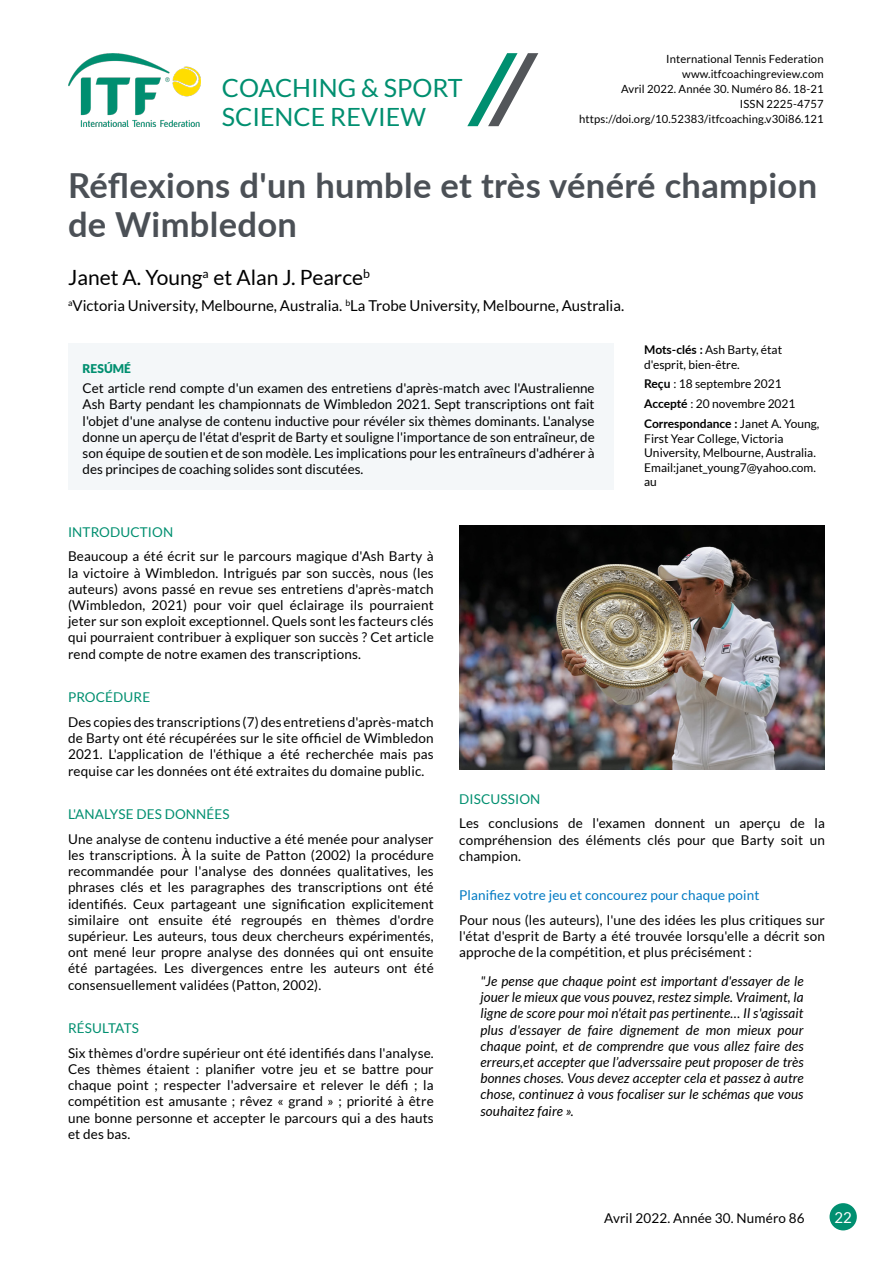
<style>
.page{position:relative;width:893px;height:1263px;background:#fff}
.page>*{position:absolute;margin:0;border:0;box-sizing:border-box;transform-origin:0 0}
.t1{font:700 34.5px/39px "Lato";letter-spacing:.01em;color:#4b5056}
.t2{font:25.05px/29px "Lato";color:#008f70}
.t3{font:21px "Lato";color:#000}
.t4{font:15px "Lato";color:#000}
.t5{font:15px "Lato";color:#fff}
.t6{font:13.5px/16.2px "Lato";letter-spacing:.01em;color:#000;text-align:justify}
.t7{font:italic 13.5px/16.2px "Lato";letter-spacing:.01em;color:#000;text-align:justify}
.t8{font:13.5px "Lato";letter-spacing:.01em;color:#008f70}
.t9{font:13.5px "Lato";letter-spacing:.01em;color:#007ac3}
.t10{font:13.35px/16px "Lato";color:#000;text-align:justify}
.t11{font:900 12.15px "Lato";color:#008f70}
.t12{font:12px/14.4px "Lato";color:#000}
.t13{font:11.25px/15px "Lato";letter-spacing:.01em;color:#000;text-align:right}
.s1{font-weight:700}
</style>
<div class="page">
<div style="left:829px;top:1203px;width:28px;height:27px;background:#008f70;border-radius:50%"></div>
<div style="left:68px;top:344px;width:546px;height:146px;background:#f4f7f9"></div>
<img style="left:459px;top:526px;width:366px;height:244px">
<img style="left:68px;top:53px;width:133px;height:73px">
<svg style="left:467px;top:53px;width:71px;height:73px"></svg>
<h2 class="t2" style="left:222px;top:73px;width:242px">COACHING &amp; SPORT<br>SCIENCE REVIEW</h2>
<p class="t13" style="left:579px;top:51px;width:246px">International Tennis Federation www.itfcoachingreview.com<br>Avril 2022. Année 30. Numéro 86. 18-21<br>ISSN 2225-4757 https://doi.org/10.52383/itfcoaching.v30i86.121</p>
<h1 class="t1" style="left:68px;top:164px;width:751px">Réflexions d'un humble et très vénéré champion de Wimbledon</h1>
<h3 class="t3" style="left:68px;top:265px;width:304px">Janet A. Young<sup>a</sup> et Alan J. Pearce<sup>b</sup></h3>
<p class="t4" style="left:68px;top:297px;width:558px"><sup>a</sup>Victoria University, Melbourne, Australia. <sup>b</sup>La Trobe University, Melbourne, Australia.</p>
<p class="t12" style="left:644px;top:342px;width:139px"><span class="s1">Mots-clés :</span> Ash Barty, état d'esprit, bien-être.</p>
<p class="t12" style="left:644px;top:374px;width:177px;line-height:20px"><span class="s1">Reçu</span> : 18 septembre 2021<br><span class="s1">Accepté</span> : 20 novembre 2021<br><span class="s1">Correspondance :</span> Janet A. Young,</p>
<p class="t12" style="left:644px;top:431px;width:173px">First Year College, Victoria<br>University, Melbourne, Australia.<br>Email:janet_young7@yahoo.com. au</p>
<p class="t11" style="left:83px;top:362px;width:50px">RESÚMÉ</p>
<p class="t10" style="left:83px;top:380px;width:514px">Cet article rend compte d'un examen des entretiens d'après-match avec l'Australienne Ash Barty pendant les championnats de Wimbledon 2021. Sept transcriptions ont fait l'objet d'une analyse de contenu inductive pour révéler six thèmes dominants. L'analyse donne un aperçu de l'état d'esprit de Barty et souligne l'importance de son entraîneur, de son équipe de soutien et de son modèle. Les implications pour les entraîneurs d'adhérer à des principes de coaching solides sont discutées.</p>
<p class="t8" style="left:68px;top:524px;width:107px">INTRODUCTION</p>
<p class="t6" style="left:68px;top:548px;width:367px">Beaucoup a été écrit sur le parcours magique d'Ash Barty à la victoire à Wimbledon. Intrigués par son succès, nous (les auteurs) avons passé en revue ses entretiens d'après-match (Wimbledon, 2021) pour voir quel éclairage ils pourraient jeter sur son exploit exceptionnel. Quels sont les facteurs clés qui pourraient contribuer à expliquer son succès ? Cet article rend compte de notre examen des transcriptions.</p>
<p class="t8" style="left:68px;top:690px;width:84px">PROCÉDURE</p>
<p class="t6" style="left:68px;top:714px;width:367px">Des copies des transcriptions (7) des entretiens d'après-match de Barty ont été récupérées sur le site officiel de Wimbledon 2021. L'application de l'éthique a été recherchée mais pas requise car les données ont été extraites du domaine public.</p>
<p class="t8" style="left:68px;top:807px;width:163px">L'ANALYSE DES DONNÉES</p>
<p class="t6" style="left:68px;top:831px;width:367px">Une analyse de contenu inductive a été menée pour analyser les transcriptions. À la suite de Patton (2002) la procédure recommandée pour l'analyse des données qualitatives, les phrases clés et les paragraphes des transcriptions ont été identifiés. Ceux partageant une signification explicitement similaire ont ensuite été regroupés en thèmes d'ordre supérieur. Les auteurs, tous deux chercheurs expérimentés, ont mené leur propre analyse des données qui ont ensuite été partagées. Les divergences entre les auteurs ont été consensuellement validées (Patton, 2002).</p>
<p class="t8" style="left:68px;top:1021px;width:72px">RÉSULTATS</p>
<p class="t6" style="left:68px;top:1045px;width:367px">Six thèmes d'ordre supérieur ont été identifiés dans l'analyse.<br>Ces thèmes étaient : planifier votre jeu et se battre pour chaque point ; respecter l'adversaire et relever le défi ; la compétition est amusante ; rêvez « grand » ; priorité à être une bonne personne et accepter le parcours qui a des hauts et des bas.</p>
<p class="t8" style="left:459px;top:791px;width:83px">DISCUSSION</p>
<p class="t6" style="left:459px;top:815px;width:367px">Les conclusions de l'examen donnent un aperçu de la compréhension des éléments clés pour que Barty soit un champion.</p>
<p class="t9" style="left:459px;top:887px;width:302px">Planifiez votre jeu et concourez pour chaque point</p>
<p class="t6" style="left:459px;top:911px;width:367px">Pour nous (les auteurs), l'une des idées les plus critiques sur l'état d'esprit de Barty a été trouvée lorsqu'elle a décrit son approche de la compétition, et plus précisément :</p>
<p class="t7" style="left:480px;top:973px;width:325px">"Je pense que chaque point est important d'essayer de le jouer le mieux que vous pouvez, restez simple. Vraiment, la ligne de score pour moi n'était pas pertinente… Il s'agissait plus d'essayer de faire dignement de mon mieux pour chaque point, et de comprendre que vous allez faire des erreurs,et accepter que l’adverssaire peut proposer de très bonnes choses. Vous devez accepter cela et passez à autre chose, continuez à vous focaliser sur le schémas que vous souhaitez faire ».</p>
<p class="t6" style="left:604px;top:1209px;width:202px">Avril 2022. Année 30. Numéro 86</p>
<p class="t5" style="left:834px;top:1209px;width:19px">22</p>
</div>
